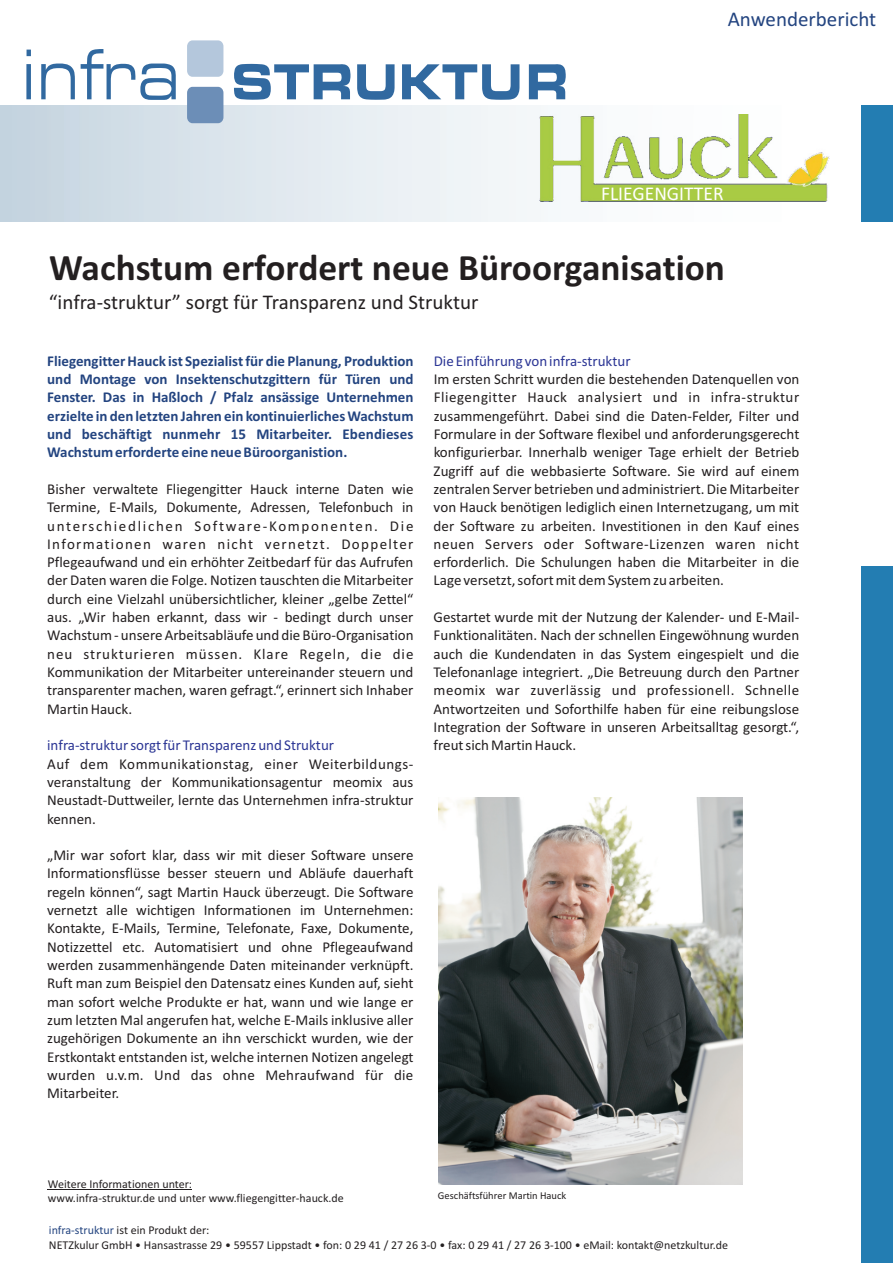
<style>
.page{position:relative;width:893px;height:1263px;background:#fff}
.page>*{position:absolute;margin:0;border:0;box-sizing:border-box;transform-origin:0 0}
.t1{font:700 37.35px "Calibri";color:#231f20}
.t2{font:21px "Calibri";color:#231f20}
.t3{font:21px "Calibri";color:#234480}
.t4{font:19.5px "Calibri";color:#fff}
.t5{font:15px/18.3px "Calibri";color:#231f20;text-align:justify}
.t6{font:700 15px/18.3px "Calibri";color:#234480;text-align:justify}
.t7{font:15px "Calibri";color:#2c3695}
.t8{font:12px/14.7px "Calibri";color:#231f20}
.t9{font:10.5px "Calibri";color:#231f20}
.s1{color:#234480}
</style>
<div class="page">
<img style="left:0;top:105px;width:892px;height:117px">
<div style="left:861px;top:566px;width:31px;height:697px;background:#237db2"></div>
<div style="left:861px;top:106px;width:31px;height:116px;background:#237db2"></div>
<svg style="left:26px;top:50px;width:5px;height:49px"></svg>
<svg style="left:41px;top:64px;width:34px;height:35px"></svg>
<svg style="left:81px;top:49px;width:95px;height:51px"></svg>
<svg style="left:234px;top:64px;width:116px;height:36px"></svg>
<svg style="left:357px;top:64px;width:38px;height:36px"></svg>
<svg style="left:402px;top:64px;width:117px;height:36px"></svg>
<svg style="left:529px;top:64px;width:37px;height:35px"></svg>
<div style="left:187px;top:87px;width:36px;height:36px;background:#6c8eb7;border-radius:6px"></div>
<div style="left:187px;top:40px;width:36px;height:37px;background:#b4c7dc;border-radius:6px"></div>
<img style="left:439px;top:797px;width:303px;height:387px">
<img style="left:540px;top:115px;width:289px;height:87px">
<hr style="left:48px;top:1189px;width:144px;height:1px;background:#231f20">
<h2 class="t3" style="left:728px;top:13px;width:150px">Anwenderbericht</h2>
<h3 class="t4" style="left:601px;top:187px;width:124px">FLIEGENGITTER</h3>
<h1 class="t1" style="left:49px;top:256px;width:677px">Wachstum erfordert neue Büroorganisation</h1>
<h2 class="t2" style="left:49px;top:296px;width:431px">“infra-struktur” sorgt für Transparenz und Struktur</h2>
<p class="t6" style="left:47px;top:353px;width:368px">Fliegengitter Hauck ist Spezialist für die Planung, Produktion und Montage von Insektenschutzgittern für Türen und Fenster. Das in Haßloch / Pfalz ansässige Unternehmen erzielte in den letzten Jahren ein kontinuierliches Wachstum und beschäftigt nunmehr 15 Mitarbeiter. Ebendieses Wachstum erforderte eine neue Büroorganistion.</p>
<p class="t5" style="left:47px;top:481px;width:368px">Bisher verwaltete Fliegengitter Hauck interne Daten wie Termine, E-Mails, Dokumente, Adressen, Telefonbuch in unterschiedlichen Software-Komponenten. Die Informationen waren nicht vernetzt. Doppelter Pflegeaufwand und ein erhöhter Zeitbedarf für das Aufrufen der Daten waren die Folge. Notizen tauschten die Mitarbeiter durch eine Vielzahl unübersichtlicher, kleiner „gelbe Zettel“ aus. „Wir haben erkannt, dass wir - bedingt durch unser Wachstum - unsere Arbeitsabläufe und die Büro-Organisation neu strukturieren müssen. Klare Regeln, die die Kommunikation der Mitarbeiter untereinander steuern und transparenter machen, waren gefragt.“, erinnert sich Inhaber Martin Hauck.</p>
<p class="t7" style="left:47px;top:741px;width:288px">infra-struktur sorgt für Transparenz und Struktur</p>
<p class="t5" style="left:47px;top:756px;width:368px">Auf dem Kommunikationstag, einer Weiterbildungs&shy;veranstaltung der Kommunikationsagentur meomix aus Neustadt-Duttweiler, lernte das Unternehmen infra-struktur kennen.</p>
<p class="t5" style="left:47px;top:847px;width:368px">„Mir war sofort klar, dass wir mit dieser Software unsere Informationsflüsse besser steuern und Abläufe dauerhaft regeln können“, sagt Martin Hauck überzeugt. Die Software vernetzt alle wichtigen Informationen im Unternehmen:<br>Kontakte, E-Mails, Termine, Telefonate, Faxe, Dokumente, Notizzettel etc. Automatisiert und ohne Pflegeaufwand werden zusammenhängende Daten miteinander verknüpft.<br>Ruft man zum Beispiel den Datensatz eines Kunden auf, sieht man sofort welche Produkte er hat, wann und wie lange er zum letzten Mal angerufen hat, welche E-Mails inklusive aller zugehörigen Dokumente an ihn verschickt wurden, wie der Erstkontakt entstanden ist, welche internen Notizen angelegt wurden u.v.m. Und das ohne Mehraufwand für die Mitarbeiter.</p>
<p class="t7" style="left:434px;top:356px;width:198px">Die Einführung von infra-struktur</p>
<p class="t5" style="left:434px;top:371px;width:367px">Im ersten Schritt wurden die bestehenden Datenquellen von Fliegengitter Hauck analysiert und in infra-struktur zusammengeführt. Dabei sind die Daten-Felder, Filter und Formulare in der Software flexibel und anforderungsgerecht konfigurierbar. Innerhalb weniger Tage erhielt der Betrieb Zugriff auf die webbasierte Software. Sie wird auf einem zentralen Server betrieben und administriert. Die Mitarbeiter von Hauck benötigen lediglich einen Internetzugang, um mit der Software zu arbeiten. Investitionen in den Kauf eines neuen Servers oder Software-Lizenzen waren nicht erforderlich. Die Schulungen haben die Mitarbeiter in die Lage versetzt, sofort mit dem System zu arbeiten.</p>
<p class="t5" style="left:434px;top:609px;width:367px">Gestartet wurde mit der Nutzung der Kalender- und E-Mail-Funktionalitäten. Nach der schnellen Eingewöhnung wurden auch die Kundendaten in das System eingespielt und die Telefonanlage integriert. „Die Betreuung durch den Partner meomix war zuverlässig und professionell. Schnelle Antwortzeiten und Soforthilfe haben für eine reibungslose Integration der Software in unseren Arbeitsalltag gesorgt.“, freut sich Martin Hauck.</p>
<p class="t8" style="left:48px;top:1177px;width:297px">Weitere Informationen unter:<br>www.infra-struktur.de und unter www.fliegengitter-hauck.de</p>
<p class="t9" style="left:438px;top:1192px;width:130px">Geschäftsführer Martin Hauck</p>
<p class="t8" style="left:49px;top:1224px;width:680px"><span class="s1">infra-struktur</span> ist ein Produkt der:<br>NETZkulur GmbH • Hansastrasse 29 • 59557 Lippstadt • fon: 0 29 41 / 27 26 3-0 • fax: 0 29 41 / 27 26 3-100 • eMail: kontakt@netzkultur.de</p>
</div>
